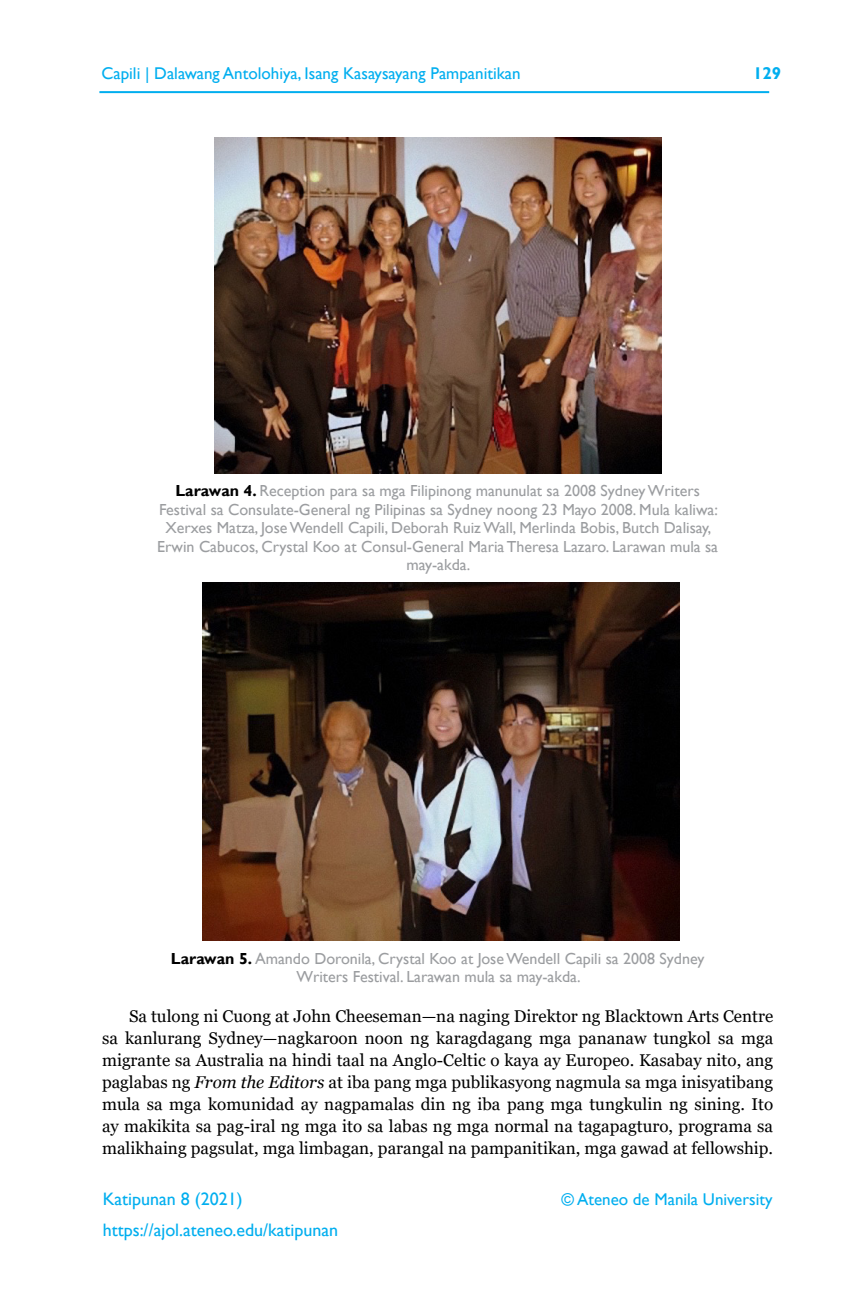
<style>
.page{position:relative;width:864px;height:1296px;background:#fff}
.page>*{position:absolute;margin:0;border:0;box-sizing:border-box;transform-origin:0 0}
.t1{font:18px/30.6px "Gill Sans";color:#00aeef}
.new_basic_para1{font:17px/22px "Georgia";color:#000;text-align:justify}
.t2{font:17px "Gill Sans";color:#00aeef}
.t3{font:700 17px "Gill Sans";color:#00aeef}
.image_description{font:16px/18.4px "Gill Sans";color:#9b9da0;text-align:center}
.s1{font-weight:700;color:#000}
.s2{font-style:italic}
</style>
<div class="page">
<hr style="left:99px;top:91px;width:670px;height:2px;background:#00aeef">
<img style="left:214px;top:138px;width:447px;height:335px">
<img style="left:202px;top:583px;width:477px;height:358px">
<p class="t2" style="left:102px;top:64px;width:421px">Capili | Dalawang Antolohiya, Isang Kasaysayang Pampanitikan</p>
<p class="t3" style="left:753px;top:63px;width:30px">129</p>
<p class="image_description" style="left:157px;top:482px;width:562px"><span class="s1">Larawan 4.</span> Reception para sa mga Filipinong manunulat sa 2008 Sydney Writers Festival sa Consulate-General ng Pilipinas sa Sydney noong 23 Mayo 2008. Mula kaliwa:<br>Xerxes Matza, Jose Wendell Capili, Deborah Ruiz Wall, Merlinda Bobis, Butch Dalisay, Erwin Cabucos, Crystal Koo at Consul-General Maria Theresa Lazaro. Larawan mula sa may-akda.</p>
<p class="image_description" style="left:171px;top:950px;width:535px"><span class="s1">Larawan 5.</span> Amando Doronila, Crystal Koo at Jose Wendell Capili sa 2008 Sydney<br>Writers Festival. Larawan mula sa may-akda.</p>
<p class="new_basic_para1" style="left:102px;top:1006px;width:673px;text-indent:27px">Sa tulong ni Cuong at John Cheeseman—na naging Direktor ng Blacktown Arts Centre sa kanlurang Sydney—nagkaroon noon ng karagdagang mga pananaw tungkol sa mga migrante sa Australia na hindi taal na Anglo-Celtic o kaya ay Europeo. Kasabay nito, ang paglabas ng <span class="s2">From the Editors</span> at iba pang mga publikasyong nagmula sa mga inisyatibang mula sa mga komunidad ay nagpamalas din ng iba pang mga tungkulin ng sining. Ito ay makikita sa pag-iral ng mga ito sa labas ng mga normal na tagapagturo, programa sa malikhaing pagsulat, mga limbagan, parangal na pampanitikan, mga gawad at fellowship.</p>
<p class="t1" style="left:103px;top:1184px;width:237px">Katipunan 8 (2021) https://ajol.ateneo.edu/katipunan</p>
<p class="t2" style="left:561px;top:1189px;width:213px">© Ateneo de Manila University</p>
</div>
